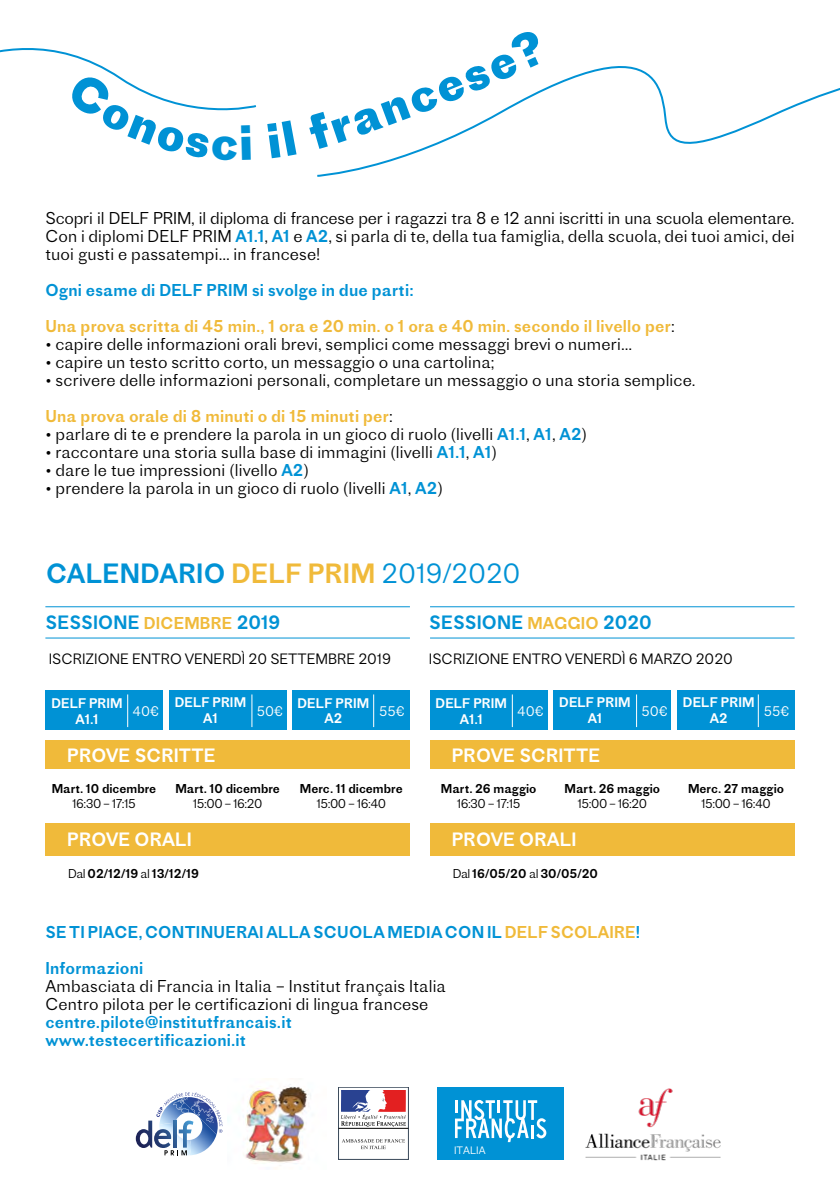
<style>
.page{position:relative;width:840px;height:1191px;background:#fff}
.page>*{position:absolute;margin:0;border:0;box-sizing:border-box;transform-origin:0 0}
.t1{font:26px "Proto Grotesk";letter-spacing:.01em;color:#0092d5}
.t2{font:18px "Proto Grotesk";letter-spacing:.01em;color:#fff}
.t3{font:18px "Proto Grotesk";letter-spacing:.01em;color:#0092d5}
.t4{font:300 16px/18px "Proto Grotesk";letter-spacing:.01em;color:#000;text-align:justify}
.t5{font:16px/18px "Proto Grotesk";letter-spacing:.01em;color:#0092d5}
.t6{font:16px "Proto Grotesk";letter-spacing:.01em;color:#f0ba3a}
.t7{font:300 14px "Proto Grotesk";color:#000}
.t8{font:13px/15.6px "Proto Grotesk";letter-spacing:.005em;color:#fff;text-align:center}
.t9{font:300 13px "Proto Grotesk";color:#fff}
.t10{font:12px "Proto Grotesk";color:#000}
.t11{font:300 12px "Proto Grotesk";letter-spacing:-.04em;color:#000}
.t12{font:300 10px "Proto Grotesk";color:#fff}
.s1{font-weight:400;color:#0092d5}
.s2{font-weight:300;color:#000}
.s3{color:#f0ba3a}
.s4{font-weight:300}
.s5{font-size:16px;color:#f0ba3a}
</style>
<div class="page">
<div style="left:45px;top:740px;width:364px;height:28px;background:#f0ba3a"></div>
<div style="left:430px;top:740px;width:364px;height:28px;background:#f0ba3a"></div>
<div style="left:45px;top:823px;width:364px;height:32px;background:#f0ba3a"></div>
<div style="left:430px;top:823px;width:364px;height:32px;background:#f0ba3a"></div>
<hr style="left:45px;top:637px;width:364px;height:1px;background:#0092d5">
<hr style="left:45px;top:606px;width:364px;height:1px;background:#0092d5">
<hr style="left:430px;top:637px;width:364px;height:1px;background:#0092d5">
<hr style="left:430px;top:606px;width:364px;height:1px;background:#0092d5">
<div style="left:45px;top:690px;width:117px;height:40px;background:#0092d5"></div>
<div style="left:430px;top:690px;width:117px;height:40px;background:#0092d5"></div>
<div style="left:169px;top:690px;width:117px;height:40px;background:#0092d5"></div>
<div style="left:553px;top:690px;width:117px;height:40px;background:#0092d5"></div>
<div style="left:292px;top:690px;width:117px;height:40px;background:#0092d5"></div>
<div style="left:677px;top:690px;width:117px;height:40px;background:#0092d5"></div>
<div style="left:437px;top:1087px;width:126px;height:72px;background:#0092d5"></div>
<svg style="left:455px;top:1100px;width:91px;height:42px"></svg>
<div style="left:338px;top:1087px;width:70px;height:72px;border:1px solid #394859"></div>
<svg style="left:340px;top:1088px;width:67px;height:40px"></svg>
<svg style="left:342px;top:1139px;width:63px;height:10px"></svg>
<svg style="left:340px;top:1090px;width:65px;height:36px"></svg>
<hr style="left:338px;top:1128px;width:70px;height:1px;background:#000">
<hr style="left:127px;top:694px;width:1px;height:33px;background:#fff">
<hr style="left:511px;top:694px;width:1px;height:33px;background:#fff">
<hr style="left:251px;top:694px;width:1px;height:33px;background:#fff">
<hr style="left:635px;top:694px;width:1px;height:33px;background:#fff">
<hr style="left:373px;top:694px;width:1px;height:33px;background:#fff">
<hr style="left:757px;top:694px;width:1px;height:33px;background:#fff">
<svg style="left:317px;top:66px;width:522px;height:111px"></svg>
<img style="left:585px;top:1088px;width:136px;height:72px">
<svg style="left:136px;top:1092px;width:86px;height:63px"></svg>
<img style="left:228px;top:1084px;width:83px;height:80px">
<svg style="left:0;top:48px;width:256px;height:63px"></svg>
<svg style="left:317px;top:66px;width:230px;height:84px"></svg>
<p class="t4" style="left:45px;top:208px;width:750px">Scopri il DELF PRIM, il diploma di francese per i ragazzi tra 8 e 12 anni iscritti in una scuola elementare.<br>Con i diplomi DELF PRIM <span class="s1">A1.1</span>, <span class="s1">A1</span> e <span class="s1">A2</span>, si parla di te, della tua famiglia, della scuola, dei tuoi amici, dei tuoi gusti e passatempi… in francese!</p>
<p class="t5" style="left:45px;top:280px;width:369px">Ogni esame di DELF PRIM si svolge in due parti:</p>
<p class="t6" style="left:45px;top:314px;width:630px">Una prova scritta di 45 min., 1 ora e 20 min. o 1 ora e 40 min. secondo il livello per<span class="s2">:</span></p>
<p class="t4" style="left:45px;top:334px;width:588px">• capire delle informazioni orali brevi, semplici come messaggi brevi o numeri…</p>
<p class="t4" style="left:45px;top:352px;width:450px">• capire un testo scritto corto, un messaggio o una cartolina;</p>
<p class="t4" style="left:45px;top:370px;width:651px">• scrivere delle informazioni personali, completare un messaggio o una storia semplice.</p>
<p class="t6" style="left:45px;top:404px;width:349px">Una prova orale di 8 minuti o di 15 minuti per<span class="s2">:</span></p>
<p class="t4" style="left:45px;top:424px;width:543px">• parlare di te e prendere la parola in un gioco di ruolo (livelli <span class="s1">A1.1</span>, <span class="s1">A1</span>, <span class="s1">A2</span>)</p>
<p class="t4" style="left:45px;top:442px;width:453px">• raccontare una storia sulla base di immagini (livelli <span class="s1">A1.1</span>, <span class="s1">A1</span>)</p>
<p class="t4" style="left:45px;top:460px;width:265px">• dare le tue impressioni (livello <span class="s1">A2</span>)</p>
<p class="t4" style="left:45px;top:478px;width:399px">• prendere la parola in un gioco di ruolo (livelli <span class="s1">A1</span>, <span class="s1">A2</span>)</p>
<h1 class="t1" style="left:46px;top:554px;width:475px">CALENDARIO <span class="s3">DELF PRIM</span> <span class="s4">2019/2020</span></h1>
<p class="t3" style="left:45px;top:609px;width:236px">SESSIONE <span class="s5">DICEMBRE</span> 2019</p>
<p class="t3" style="left:429px;top:609px;width:224px">SESSIONE <span class="s5">MAGGIO</span> 2020</p>
<p class="t7" style="left:49px;top:649px;width:344px">ISCRIZIONE ENTRO VENERDÌ 20 SETTEMBRE 2019</p>
<p class="t7" style="left:429px;top:649px;width:305px">ISCRIZIONE ENTRO VENERDÌ 6 MARZO 2020</p>
<p class="t8" style="left:297px;top:695px;width:73px">DELF PRIM<br>A2</p>
<p class="t8" style="left:682px;top:694px;width:73px">DELF PRIM<br>A2</p>
<p class="t8" style="left:175px;top:694px;width:73px">DELF PRIM<br>A1</p>
<p class="t8" style="left:559px;top:694px;width:73px">DELF PRIM<br>A1</p>
<p class="t8" style="left:51px;top:695px;width:73px">DELF PRIM<br>A1.1</p>
<p class="t8" style="left:435px;top:695px;width:73px">DELF PRIM<br>A1.1</p>
<p class="t9" style="left:132px;top:702px;width:28px">40€</p>
<p class="t9" style="left:256px;top:702px;width:27px">50€</p>
<p class="t9" style="left:379px;top:702px;width:27px">55€</p>
<p class="t9" style="left:517px;top:702px;width:28px">40€</p>
<p class="t9" style="left:641px;top:702px;width:27px">50€</p>
<p class="t9" style="left:763px;top:702px;width:27px">55€</p>
<p class="t2" style="left:67px;top:742px;width:150px">PROVE SCRITTE</p>
<p class="t2" style="left:451px;top:742px;width:150px">PROVE SCRITTE</p>
<p class="t10" style="left:52px;top:780px;width:106px">Mart. 10 dicembre</p>
<p class="t10" style="left:440px;top:780px;width:97px">Mart. 26 maggio</p>
<p class="t11" style="left:72px;top:795px;width:65px">16:30 – 17:15</p>
<p class="t11" style="left:456px;top:795px;width:65px">16:30 – 17:15</p>
<p class="t10" style="left:175px;top:780px;width:106px">Mart. 10 dicembre</p>
<p class="t10" style="left:564px;top:780px;width:97px">Mart. 26 maggio</p>
<p class="t10" style="left:300px;top:780px;width:104px">Merc. 11 dicembre</p>
<p class="t10" style="left:687px;top:780px;width:97px">Merc. 27 maggio</p>
<p class="t11" style="left:193px;top:795px;width:71px">15:00 – 16:20</p>
<p class="t11" style="left:316px;top:795px;width:71px">15:00 – 16:40</p>
<p class="t11" style="left:577px;top:795px;width:71px">15:00 – 16:20</p>
<p class="t11" style="left:700px;top:795px;width:71px">15:00 – 16:40</p>
<p class="t2" style="left:67px;top:826px;width:126px">PROVE ORALI</p>
<p class="t2" style="left:451px;top:826px;width:126px">PROVE ORALI</p>
<p class="t10" style="left:68px;top:865px;width:132px"><span class="s4">Dal</span> 02/12/19 <span class="s4">al</span> 13/12/19</p>
<p class="t10" style="left:452px;top:865px;width:147px"><span class="s4">Dal</span> 16/05/20 <span class="s4">al</span> 30/05/20</p>
<p class="t5" style="left:45px;top:922px;width:596px">SE TI PIACE, CONTINUERAI ALLA SCUOLA MEDIA CON IL <span class="s3">DELF SCOLAIRE</span>!</p>
<p class="t5" style="left:45px;top:958px;width:99px">Informazioni</p>
<p class="t4" style="left:45px;top:976px;width:402px">Ambasciata di Francia in Italia – Institut français Italia<br>Centro pilota per le certificazioni di lingua francese</p>
<p class="t5" style="left:45px;top:1012px;width:248px">centre.pilote@institutfrancais.it www.testecertificazioni.it</p>
<p class="t12" style="left:454px;top:1143px;width:33px">ITALIA</p>
</div>
